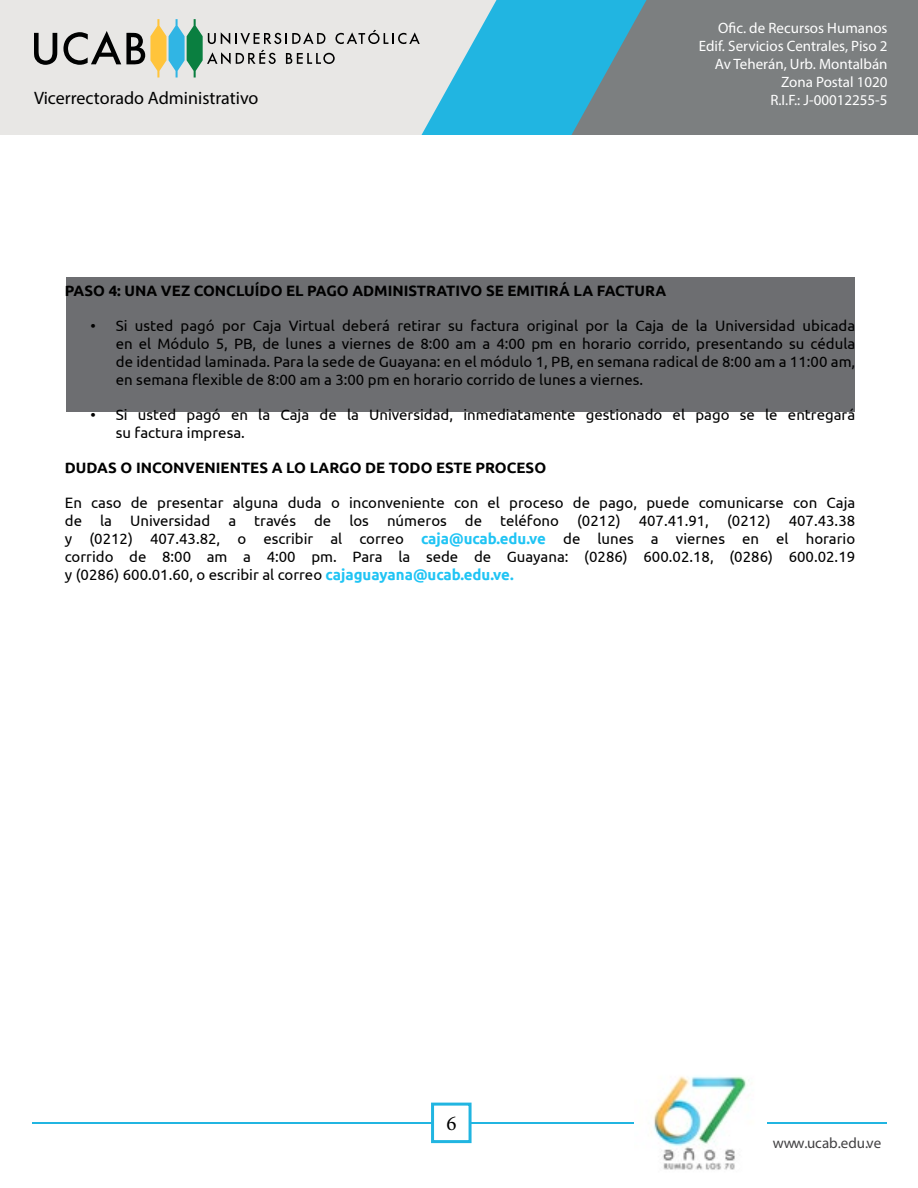
<style>
.page{position:relative;width:918px;height:1188px;background:#fff}
.page>*{position:absolute;margin:0;border:0;box-sizing:border-box;transform-origin:0 0}
.t1{font:21px "Minion Pro";color:#000}
.t2{font:18px "Myriad Pro";color:#000}
.t3{font:15px/18px "Ubuntu";color:#000;text-align:justify}
.t4{font:15px/18px "Myriad Pro";color:#fff;text-align:right}
.t5{font:700 15px "Ubuntu";color:#000}
.t6{font:15px "Myriad Pro";color:#414042}
.t7{font:15px "Myriad Pro";color:#000}
.s1{font-weight:700;color:#20c4f4}
</style>
<div class="page">
<div style="left:0;top:0;width:63px;height:135px;background:#e8e7e5"></div>
<div style="left:648px;top:0;width:270px;height:135px;background:#7c7f80"></div>
<svg style="left:34px;top:33px;width:23px;height:32px"></svg>
<svg style="left:63px;top:0;width:585px;height:135px;background:#a5ccd4"></svg>
<hr style="left:32px;top:1122px;width:631px;height:2px;background:#21b5e1">
<hr style="left:767px;top:1122px;width:119px;height:2px;background:#21b5e1">
<div style="left:431px;top:1103px;width:41px;height:40px;background:#fff;border:3px solid #21b5e1"></div>
<img style="left:635px;top:1076px;width:111px;height:94px">
<div style="left:66px;top:277px;width:789px;height:135px;background:#6d6e71"></div>
<p class="t4" style="left:699px;top:19px;width:190px">Ofic. de Recursos Humanos<br>Edif. Servicios Centrales, Piso 2<br>Av Teherán, Urb. Montalbán<br>Zona Postal 1020</p>
<p class="t2" style="left:34px;top:87px;width:226px">Vicerrectorado Administrativo</p>
<p class="t4" style="left:770px;top:91px;width:119px">R.I.F.: J-00012255-5</p>
<p class="t5" style="left:65px;top:282px;width:603px">PASO 4: UNA VEZ CONCLUÍDO EL PAGO ADMINISTRATIVO SE EMITIRÁ LA FACTURA</p>
<p class="t3" style="left:116px;top:316px;width:741px;text-indent:-26px">• Si usted pagó por Caja Virtual deberá retirar su factura original por la Caja de la Universidad ubicada en el Módulo 5, PB, de lunes a viernes de 8:00 am a 4:00 pm en horario corrido, presentando su cédula de identidad laminada. Para la sede de Guayana: en el módulo 1, PB, en semana radical de 8:00 am a 11:00 am, en semana flexible de 8:00 am a 3:00 pm en horario corrido de lunes a viernes.</p>
<p class="t3" style="left:116px;top:405px;width:741px;text-indent:-26px">• Si usted pagó en la Caja de la Universidad, inmediatamente gestionado el pago se le entregará su factura impresa.</p>
<p class="t5" style="left:65px;top:459px;width:483px">DUDAS O INCONVENIENTES A LO LARGO DE TODO ESTE PROCESO</p>
<p class="t3" style="left:65px;top:493px;width:792px">En caso de presentar alguna duda o inconveniente con el proceso de pago, puede comunicarse con Caja de la Universidad a través de los números de teléfono (0212) 407.41.91, (0212) 407.43.38 y (0212) 407.43.82, o escribir al correo <span class="s1">caja@ucab.edu.ve</span> de lunes a viernes en el horario corrido de 8:00 am a 4:00 pm. Para la sede de Guayana: (0286) 600.02.18, (0286) 600.02.19 y (0286) 600.01.60, o escribir al correo <span class="s1">cajaguayana@ucab.edu.ve.</span></p>
<p class="t7" style="left:448px;top:1111px;width:9px">6</p>
<h1 class="t1" style="left:446px;top:1109px;width:12px">6</h1>
<p class="t6" style="left:773px;top:1134px;width:110px">www.ucab.edu.ve</p>
</div>
